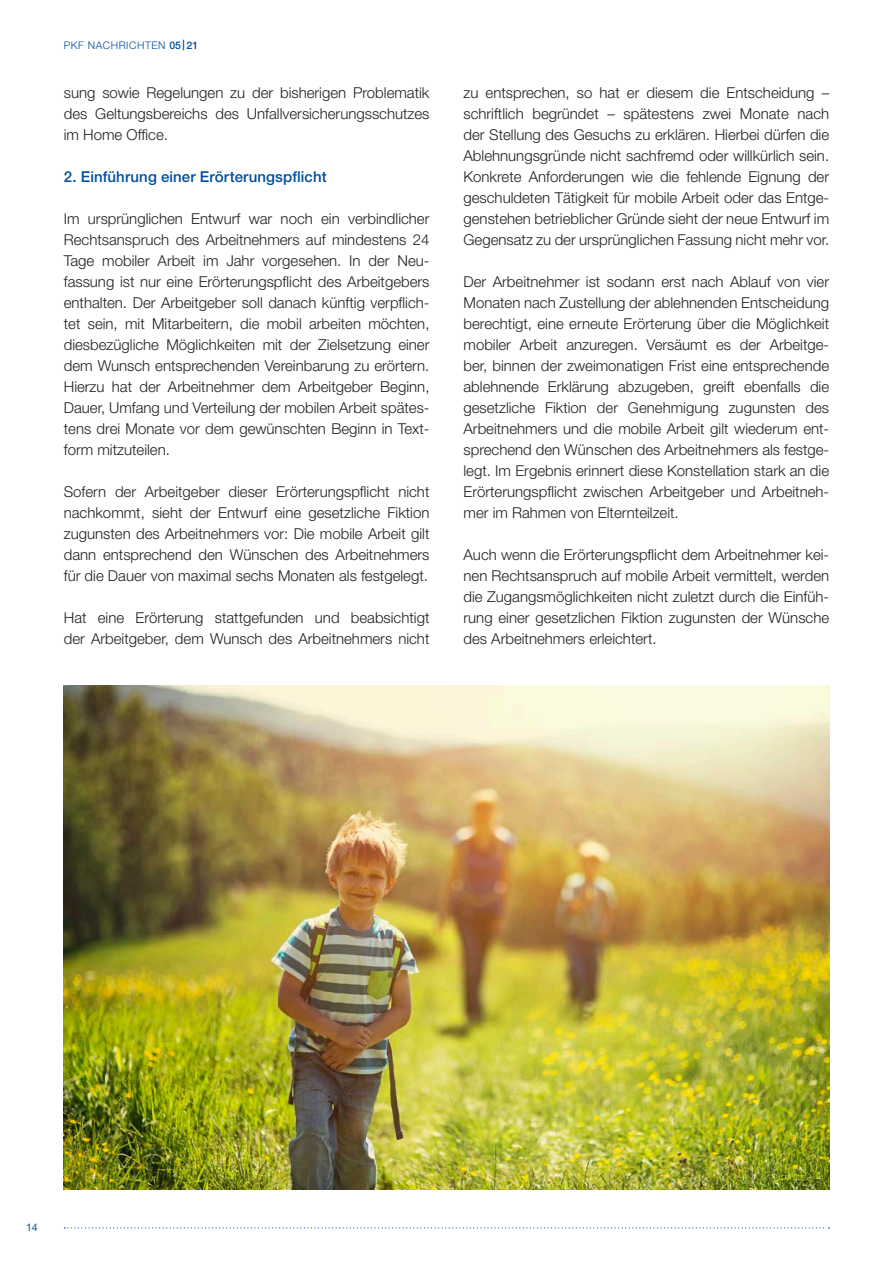
<style>
.page{position:relative;width:893px;height:1263px;background:#fff}
.page>*{position:absolute;margin:0;border:0;box-sizing:border-box;transform-origin:0 0}
.Copy_Fließtext{font:300 15px/21px "Helvetica Neue LT";color:#231f20;text-align:justify}
.Zwischentitel{font:500 15px "Helvetica Neue LT";letter-spacing:.01em;color:#014f9e}
.t1{font:300 10.5px "Helvetica Neue LT";letter-spacing:.05em;color:#014f9e}
.t2{font:10.5px "Helvetica Neue LT";color:#014f9e}
.s1{font-weight:500}
</style>
<div class="page">
<svg style="left:64px;top:1227px;width:766px;height:1px"></svg>
<img style="left:64px;top:685px;width:766px;height:505px">
<p class="t1" style="left:64px;top:39px;width:136px">PKF NACHRICHTEN <span class="s1">05|21</span></p>
<p class="Copy_Fließtext" style="left:64px;top:81px;width:367px">sung sowie Regelungen zu der bisherigen Problematik des Geltungsbereichs des Unfallversicherungsschutzes im Home Office.</p>
<p class="Zwischentitel" style="left:64px;top:167px;width:264px">2. Einführung einer Erörterungspflicht</p>
<p class="Copy_Fließtext" style="left:64px;top:207px;width:367px">Im ursprünglichen Entwurf war noch ein verbindlicher Rechtsanspruch des Arbeitnehmers auf mindestens 24<br>Tage mobiler Arbeit im Jahr vorgesehen. In der Neu&shy;fassung ist nur eine Erörterungspflicht des Arbeitgebers enthalten. Der Arbeitgeber soll danach künftig verpflich&shy;tet sein, mit Mitarbeitern, die mobil arbeiten möchten, diesbezügliche Möglichkeiten mit der Zielsetzung einer dem Wunsch entsprechenden Vereinbarung zu erörtern.<br>Hierzu hat der Arbeitnehmer dem Arbeitgeber Beginn, Dauer, Umfang und Verteilung der mobilen Arbeit spätes&shy;tens drei Monate vor dem gewünschten Beginn in Text&shy;form mitzuteilen.</p>
<p class="Copy_Fließtext" style="left:64px;top:480px;width:367px">Sofern der Arbeitgeber dieser Erörterungspflicht nicht nachkommt, sieht der Entwurf eine gesetzliche Fiktion zugunsten des Arbeitnehmers vor: Die mobile Arbeit gilt dann entsprechend den Wünschen des Arbeitnehmers für die Dauer von maximal sechs Monaten als festgelegt.</p>
<p class="Copy_Fließtext" style="left:64px;top:606px;width:367px">Hat eine Erörterung stattgefunden und beabsichtigt der Arbeitgeber, dem Wunsch des Arbeitnehmers nicht</p>
<p class="Copy_Fließtext" style="left:464px;top:81px;width:367px">zu entsprechen, so hat er diesem die Entscheidung – schriftlich begründet – spätestens zwei Monate nach der Stellung des Gesuchs zu erklären. Hierbei dürfen die Ablehnungsgründe nicht sachfremd oder willkürlich sein.<br>Konkrete Anforderungen wie die fehlende Eignung der geschuldeten Tätigkeit für mobile Arbeit oder das Entge&shy;genstehen betrieblicher Gründe sieht der neue Entwurf im Gegensatz zu der ursprünglichen Fassung nicht mehr vor.</p>
<p class="Copy_Fließtext" style="left:464px;top:270px;width:367px">Der Arbeitnehmer ist sodann erst nach Ablauf von vier Monaten nach Zustellung der ablehnenden Entscheidung berechtigt, eine erneute Erörterung über die Möglichkeit mobiler Arbeit anzuregen. Versäumt es der Arbeitge&shy;ber, binnen der zweimonatigen Frist eine entsprechende ablehnende Erklärung abzugeben, greift ebenfalls die gesetzliche Fiktion der Genehmigung zugunsten des Arbeitnehmers und die mobile Arbeit gilt wiederum ent&shy;sprechend den Wünschen des Arbeitnehmers als festge&shy;legt. Im Ergebnis erinnert diese Konstellation stark an die Erörterungspflicht zwischen Arbeitgeber und Arbeitneh&shy;mer im Rahmen von Elternteilzeit.</p>
<p class="Copy_Fließtext" style="left:464px;top:543px;width:367px">Auch wenn die Erörterungspflicht dem Arbeitnehmer kei&shy;nen Rechtsanspruch auf mobile Arbeit vermittelt, werden die Zugangsmöglichkeiten nicht zuletzt durch die Einfüh&shy;rung einer gesetzlichen Fiktion zugunsten der Wünsche des Arbeitnehmers erleichtert.</p>
<p class="t2" style="left:26px;top:1221px;width:13px">14</p>
</div>
